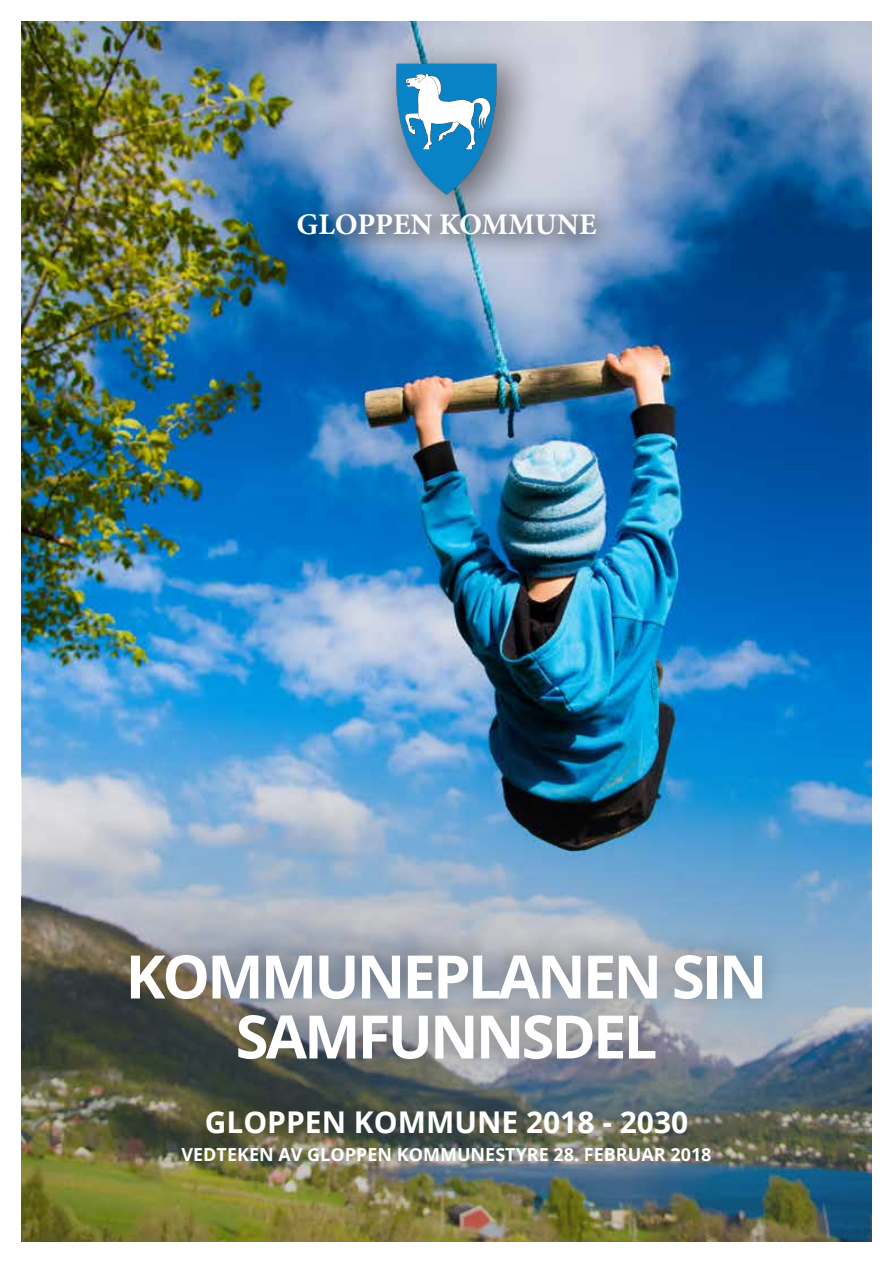
<style>
.page{position:relative;width:893px;height:1263px;background:#fff}
.page>*{position:absolute;margin:0;border:0;box-sizing:border-box;transform-origin:0 0}
.t1{font:700 60px/60px "Open Sans";letter-spacing:-.05em;color:#fff;text-align:center}
.t2{font:700 30px "Open Sans";color:#fff}
.t3{font:700 30px "Minion Pro";color:#fff}
.t4{font:700 18px "Open Sans";color:#fff}
</style>
<div class="page">
<img style="left:21px;top:21px;width:851px;height:782px">
<img style="left:22px;top:663px;width:850px;height:579px">
<div style="left:368px;top:35px;width:175px;height:203px;background:#000;opacity:.5"></div>
<svg style="left:396px;top:64px;width:101px;height:131px"></svg>
<div style="left:279px;top:195px;width:341px;height:65px;background:#000;opacity:.75"></div>
<div style="left:105px;top:929px;width:678px;height:225px;background:#000;opacity:.35"></div>
<h2 class="t3" style="left:297px;top:203px;width:301px">GLOPPEN KOMMUNE</h2>
<h1 class="t1" style="left:126px;top:945px;width:643px">KOMMUNEPLANEN SIN<br>SAMFUNNSDEL</h1>
<h2 class="t2" style="left:205px;top:1101px;width:485px">GLOPPEN KOMMUNE 2018 - 2030</h2>
<p class="t4" style="left:181px;top:1141px;width:532px">VEDTEKEN AV GLOPPEN KOMMUNESTYRE 28. FEBRUAR 2018</p>
</div>
